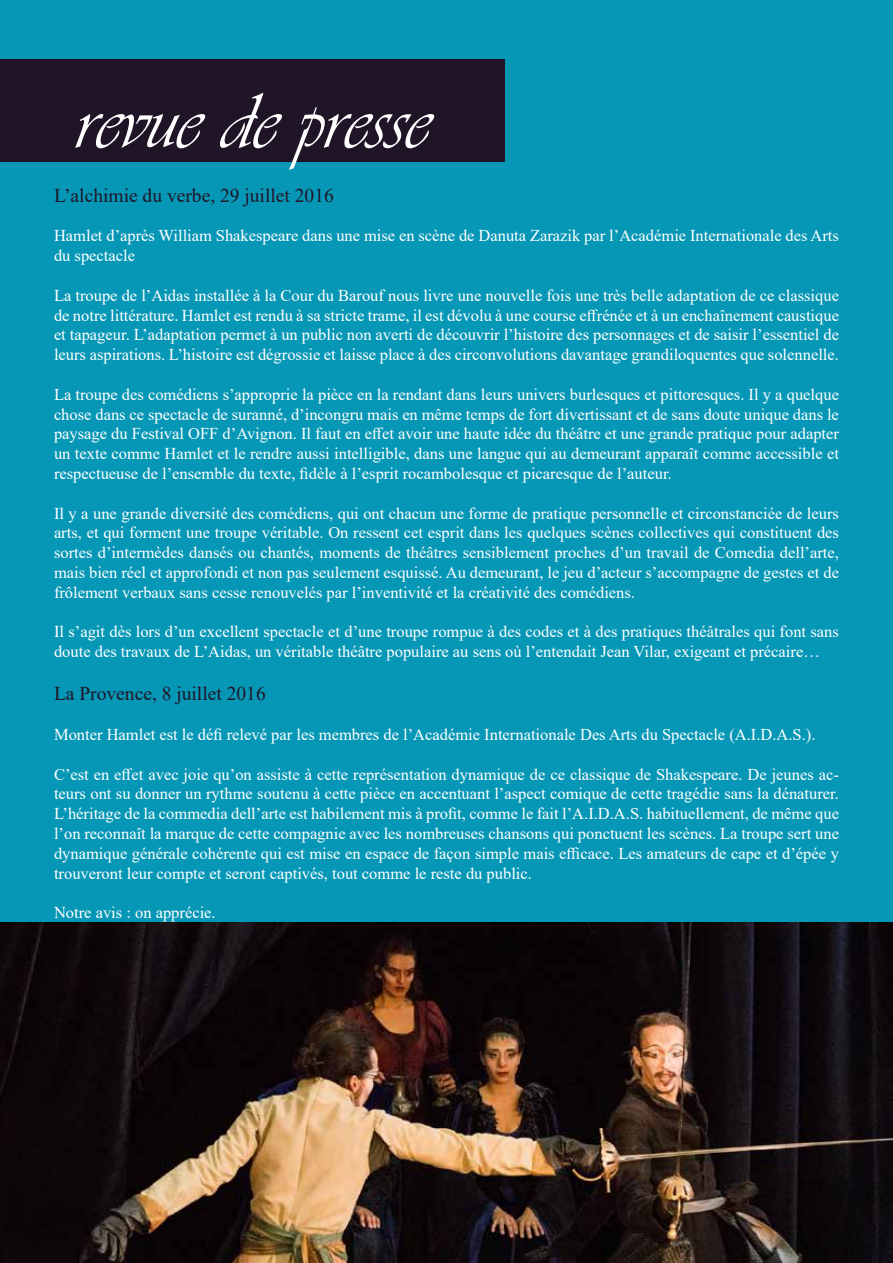
<style>
.page{position:relative;width:893px;height:1263px;background:#0697b6}
.page>*{position:absolute;margin:0;border:0;box-sizing:border-box;transform-origin:0 0}
.t1{font:82.5px "Vivaldii";color:#fff}
.t2{font:19.5px "Times New Roman";color:#201527}
.t3{font:16.5px/19.8px "Times New Roman";color:#fff;text-align:justify}
</style>
<div class="page">
<div style="left:0;top:60px;width:505px;height:102px;background:#201527"></div>
<img style="left:0;top:923px;width:893px;height:340px">
<h1 class="t1" style="left:75px;top:73px;width:356px">revue de presse</h1>
<p class="t2" style="left:54px;top:181px;width:281px">L’alchimie du verbe, 29 juillet 2016</p>
<p class="t3" style="left:54px;top:225px;width:786px">Hamlet d’après William Shakespeare dans une mise en scène de Danuta Zarazik par l’Académie Internationale des Arts du spectacle</p>
<p class="t3" style="left:54px;top:285px;width:786px">La troupe de l’Aidas installée à la Cour du Barouf nous livre une nouvelle fois une très belle adaptation de ce classique de notre littérature. Hamlet est rendu à sa stricte trame, il est dévolu à une course effrénée et à un enchaînement caustique et tapageur. L’adaptation permet à un public non averti de découvrir l’histoire des personnages et de saisir l’essentiel de leurs aspirations. L’histoire est dégrossie et laisse place à des circonvolutions davantage grandiloquentes que solennelle.</p>
<p class="t3" style="left:54px;top:384px;width:786px">La troupe des comédiens s’approprie la pièce en la rendant dans leurs univers burlesques et pittoresques. Il y a quelque chose dans ce spectacle de suranné, d’incongru mais en même temps de fort divertissant et de sans doute unique dans le paysage du Festival OFF d’Avignon. Il faut en effet avoir une haute idée du théâtre et une grande pratique pour adapter un texte comme Hamlet et le rendre aussi intelligible, dans une langue qui au demeurant apparaît comme accessible et respectueuse de l’ensemble du texte, fidèle à l’esprit rocambolesque et picaresque de l’auteur.</p>
<p class="t3" style="left:54px;top:503px;width:786px">Il y a une grande diversité des comédiens, qui ont chacun une forme de pratique personnelle et circonstanciée de leurs arts, et qui forment une troupe véritable. On ressent cet esprit dans les quelques scènes collectives qui constituent des sortes d’intermèdes dansés ou chantés, moments de théâtres sensiblement proches d’un travail de Comedia dell’arte, mais bien réel et approfondi et non pas seulement esquissé. Au demeurant, le jeu d’acteur s’accompagne de gestes et de frôlement verbaux sans cesse renouvelés par l’inventivité et la créativité des comédiens.</p>
<p class="t3" style="left:54px;top:621px;width:786px">Il s’agit dès lors d’un excellent spectacle et d’une troupe rompue à des codes et à des pratiques théâtrales qui font sans doute des travaux de L’Aidas, un véritable théâtre populaire au sens où l’entendait Jean Vilar, exigeant et précaire…</p>
<p class="t2" style="left:54px;top:680px;width:213px">La Provence, 8 juillet 2016</p>
<p class="t3" style="left:54px;top:724px;width:763px">Monter Hamlet est le défi relevé par les membres de l’Académie Internationale Des Arts du Spectacle (A.I.D.A.S.).</p>
<p class="t3" style="left:54px;top:764px;width:786px">C’est en effet avec joie qu’on assiste à cette représentation dynamique de ce classique de Shakespeare. De jeunes ac&shy;teurs ont su donner un rythme soutenu à cette pièce en accentuant l’aspect comique de cette tragédie sans la dénaturer.<br>L’héritage de la commedia dell’arte est habilement mis à profit, comme le fait l’A.I.D.A.S. habituellement, de même que l’on reconnaît la marque de cette compagnie avec les nombreuses chansons qui ponctuent les scènes. La troupe sert une dynamique générale cohérente qui est mise en espace de façon simple mais efficace. Les amateurs de cape et d’épée y trouveront leur compte et seront captivés, tout comme le reste du public.</p>
<p class="t3" style="left:54px;top:902px;width:163px">Notre avis : on apprécie.</p>
</div>
